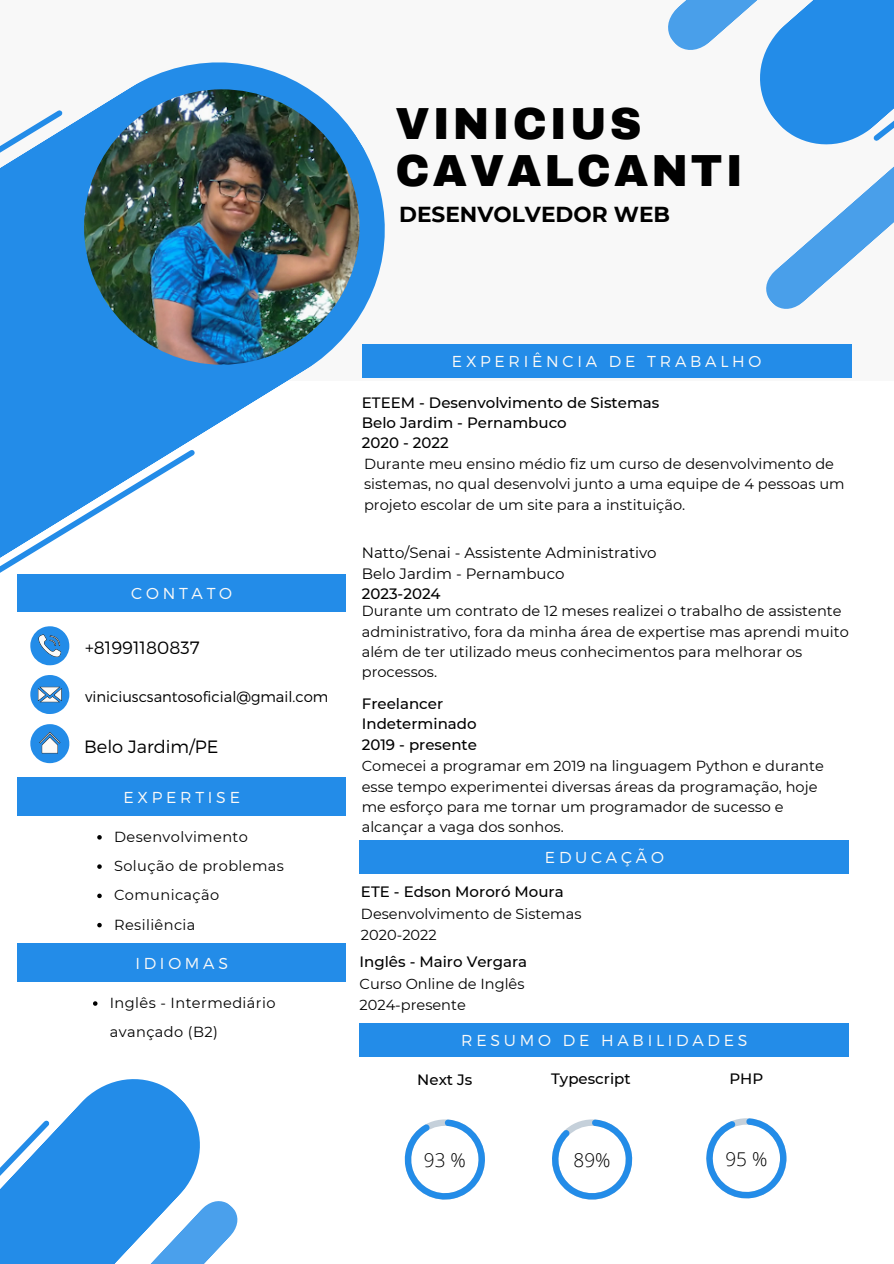
<style>
.page{position:relative;width:894px;height:1264px;background:#fff}
.page>*{position:absolute;margin:0;border:0;box-sizing:border-box;transform-origin:0 0}
.t1{font:900 43.95px/47.2px "Archivo";letter-spacing:.07em;color:#000}
.t2{font:700 21.6px "Montserrat";color:#000}
.t3{font:300 18.9px "Open Sans";color:#000}
.t4{font:300 17.85px "Montserrat";color:#000}
.t5{font:300 15.9px "Montserrat";letter-spacing:.235em;color:#fbfaf8}
.t6{font:500 15px/20.2px "Montserrat";color:#010101}
.t7{font:15px "Montserrat";color:#010101}
.t8{font:300 14.85px "Montserrat";color:#000}
.t9{font:14.55px/20.2px "Montserrat";color:#010101}
.t10{font:14.55px/29.2px "Montserrat";letter-spacing:.025em;color:#010101}
</style>
<div class="page">
<div style="left:0;top:0;width:893px;height:380px;background:#f8f8f8"></div>
<svg style="left:0;top:62px;width:395px;height:584px"></svg>
<svg style="left:0;top:445px;width:199px;height:172px"></svg>
<img style="left:84px;top:89px;width:275px;height:276px;border-radius:50%">
<svg style="left:0;top:105px;width:67px;height:172px"></svg>
<div style="left:362px;top:344px;width:489px;height:33px;background:#238ce8"></div>
<div style="left:359px;top:840px;width:490px;height:33px;background:#238ce8"></div>
<svg style="left:30px;top:724px;width:39px;height:39px"></svg>
<svg style="left:30px;top:675px;width:39px;height:39px"></svg>
<svg style="left:30px;top:626px;width:39px;height:39px"></svg>
<div style="left:17px;top:777px;width:329px;height:38px;background:#238ce8"></div>
<div style="left:17px;top:573px;width:329px;height:38px;background:#238ce8"></div>
<svg style="left:668px;top:0;width:225px;height:309px"></svg>
<svg style="left:0;top:1079px;width:238px;height:184px"></svg>
<svg style="left:706px;top:1118px;width:80px;height:80px"></svg>
<div style="left:359px;top:1023px;width:490px;height:33px;background:#238ce8"></div>
<svg style="left:552px;top:1119px;width:80px;height:80px"></svg>
<svg style="left:404px;top:1119px;width:81px;height:80px"></svg>
<div style="left:17px;top:943px;width:329px;height:38px;background:#238ce8"></div>
<svg style="left:97px;top:835px;width:5px;height:4px"></svg>
<svg style="left:97px;top:864px;width:5px;height:4px"></svg>
<svg style="left:97px;top:893px;width:5px;height:5px"></svg>
<svg style="left:97px;top:922px;width:5px;height:5px"></svg>
<svg style="left:93px;top:1001px;width:4px;height:4px"></svg>
<p class="t1" style="left:395px;top:101px;width:349px">VINICIUS<br>CAVALCANTI</p>
<p class="t2" style="left:399px;top:201px;width:272px">DESENVOLVEDOR WEB</p>
<h6 class="t5" style="left:131px;top:582px;width:102px">CONTATO</h6>
<p class="t4" style="left:85px;top:636px;width:116px">+81991180837</p>
<p class="t8" style="left:85px;top:687px;width:245px">viniciuscsantosoficial@gmail.com</p>
<p class="t4" style="left:84px;top:735px;width:136px">Belo Jardim/PE</p>
<h5 class="t5" style="left:123px;top:786px;width:118px">EXPERTISE</h5>
<p class="t10" style="left:114px;top:822px;width:135px">Desenvolvimento</p>
<h3 class="t10" style="left:114px;top:851px;width:171px">Solução de problemas</h3>
<p class="t10" style="left:114px;top:880px;width:107px">Comunicação</p>
<p class="t10" style="left:114px;top:909px;width:83px">Resiliência</p>
<p class="t5" style="left:135px;top:952px;width:94px">IDIOMAS</p>
<p class="t10" style="left:110px;top:988px;width:167px">Inglês - Intermediário avançado (B2)</p>
<h1 class="t5" style="left:452px;top:351px;width:311px">EXPERIÊNCIA DE TRABALHO</h1>
<h6 class="t6" style="left:362px;top:392px;width:299px">ETEEM - Desenvolvimento de Sistemas<br>Belo Jardim - Pernambuco<br>2020 - 2022</h6>
<p class="t9" style="left:364px;top:454px;width:482px">Durante meu ensino médio fiz um curso de desenvolvimento de sistemas, no qual desenvolvi junto a uma equipe de 4 pessoas um projeto escolar de um site para a instituição.</p>
<h3 class="t7" style="left:362px;top:544px;width:296px">Natto/Senai - Assistente Administrativo</h3>
<p class="t7" style="left:362px;top:564px;width:204px">Belo Jardim - Pernambuco</p>
<h5 class="t6" style="left:362px;top:583px;width:80px">2023-2024</h5>
<p class="t9" style="left:362px;top:601px;width:488px">Durante um contrato de 12 meses realizei o trabalho de assistente administrativo, fora da minha área de expertise mas aprendi muito além de ter utilizado meus conhecimentos para melhorar os processos.</p>
<p class="t6" style="left:362px;top:693px;width:117px">Freelancer<br>Indeterminado<br>2019 - presente</p>
<p class="t9" style="left:362px;top:756px;width:463px">Comecei a programar em 2019 na linguagem Python e durante esse tempo experimentei diversas áreas da programação, hoje me esforço para me tornar um programador de sucesso e alcançar a vaga dos sonhos.</p>
<h2 class="t5" style="left:545px;top:846px;width:120px">EDUCAÇÃO</h2>
<h6 class="t6" style="left:361px;top:881px;width:204px">ETE - Edson Mororó Moura</h6>
<p class="t9" style="left:361px;top:903px;width:222px">Desenvolvimento de Sistemas</p>
<h5 class="t9" style="left:361px;top:924px;width:77px">2020-2022</h5>
<h5 class="t6" style="left:359px;top:951px;width:169px">Inglês - Mairo Vergara</h5>
<p class="t9" style="left:359px;top:973px;width:166px">Curso Online de Inglês</p>
<p class="t9" style="left:359px;top:994px;width:108px">2024-presente</p>
<p class="t5" style="left:461px;top:1029px;width:288px">RESUMO DE HABILIDADES</p>
<p class="t6" style="left:417px;top:1069px;width:57px">Next Js</p>
<h6 class="t6" style="left:551px;top:1067px;width:81px">Typescript</h6>
<p class="t6" style="left:729px;top:1067px;width:35px">PHP</p>
<p class="t3" style="left:424px;top:1146px;width:43px">93 %</p>
<p class="t3" style="left:573px;top:1146px;width:38px">89%</p>
<p class="t3" style="left:725px;top:1145px;width:43px">95 %</p>
</div>
